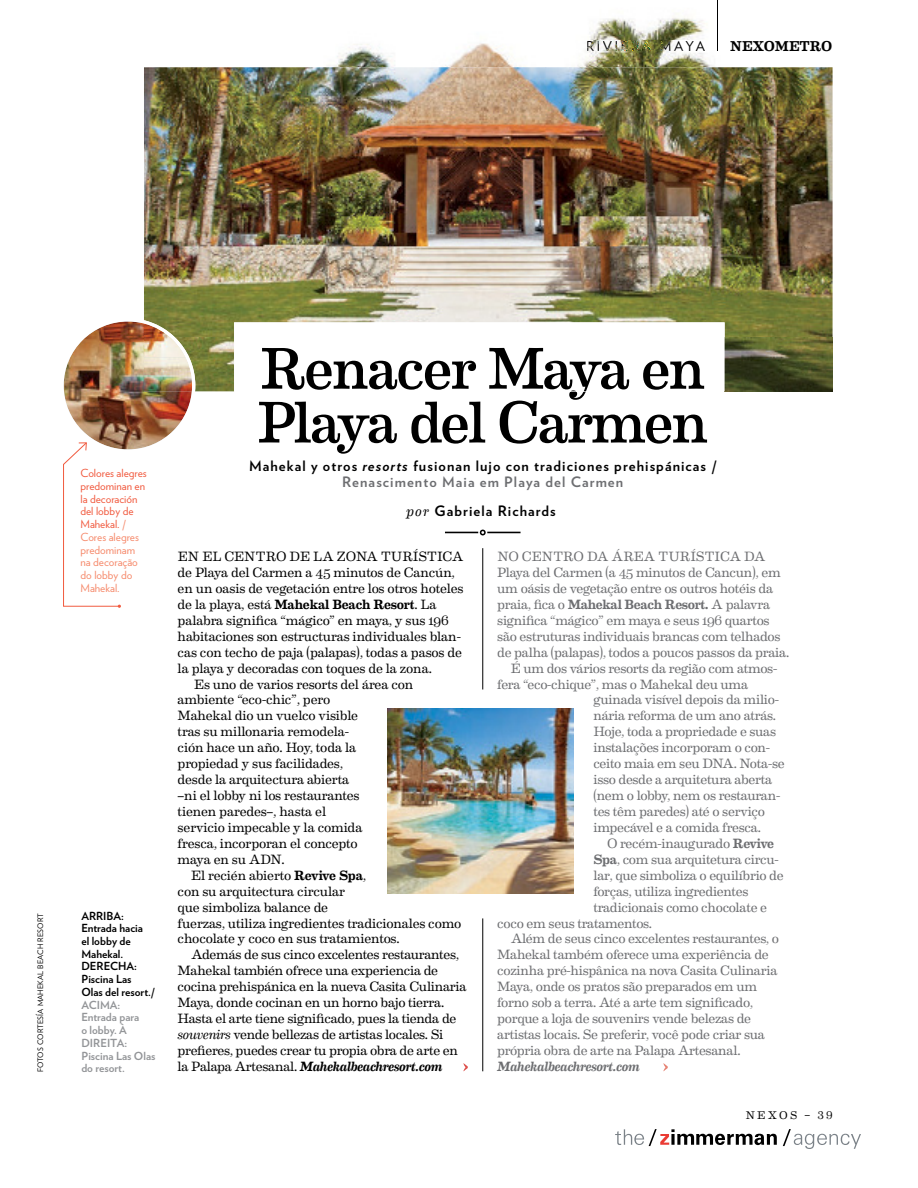
<style>
.page{position:relative;width:918px;height:1188px;background:#fff}
.page>*{position:absolute;margin:0;border:0;box-sizing:border-box;transform-origin:0 0}
.t1{font:58.95px "Eames Century Modern";letter-spacing:-.04em;color:#000}
.t2{font:700 14.4px/15.9px "Verlag";letter-spacing:.075em;color:#000;text-align:center}
.t3{font:500 14.4px "Eames Century Modern";letter-spacing:-.005em;color:#000}
.t4{font:13.5px "Eames Century Modern";letter-spacing:-.025em;color:#6d6e71}
.t5{font:13.5px "Eames Century Modern";letter-spacing:-.02em;color:#000}
.t6{font:italic 500 13.5px "Eames Century Modern";letter-spacing:-.035em;color:#000}
.t7{font:500 13.5px "Eames Century Modern";letter-spacing:-.015em;color:#000}
.t8{font:13.5px "Eames Century Modern";color:#000}
.t9{font:13.5px "Eames Century Modern";letter-spacing:-.005em;color:#6d6e71}
.t10{font:italic 500 13.5px "Eames Century Modern";letter-spacing:-.035em;color:#6d6e71}
.t11{font:13.5px "Verlag";letter-spacing:.2em;color:#000}
.t12{font:11.1px/12.8px "Verlag";color:#f15b40}
.t13{font:700 11.1px/12.8px "Verlag";color:#000}
.t14{font:700 11.1px/12.8px "Verlag";color:#939598}
.t15{font:11.1px "Eames Century Modern";letter-spacing:.2em;color:#000}
.t16{font:7.65px "Verlag";letter-spacing:.02em;color:#000}
.s1{color:#626b30}
.s2{color:#a7b637}
.s3{color:#303612}
.s4{color:#f68b6d}
.s5{font-style:italic}
.s6{color:#6d6e71}
.s7{font-family:"Eames Century Modern";font-weight:400;font-style:italic}
.s8{font-weight:400}
.s9{font-weight:500}
.s10{font-weight:400;font-style:normal}
.s11{font-weight:700}
</style>
<div class="page">
<svg style="left:615px;top:1129px;width:162px;height:17px"></svg>
<svg style="left:783px;top:1129px;width:78px;height:20px"></svg>
<hr style="left:483px;top:548px;width:1px;height:141px;background:#000">
<hr style="left:483px;top:918px;width:1px;height:153px;background:#000">
<svg style="left:463px;top:1063px;width:5px;height:8px"></svg>
<svg style="left:663px;top:1063px;width:5px;height:8px"></svg>
<img style="left:388px;top:708px;width:186px;height:186px">
<img style="left:63px;top:321px;width:129px;height:287px">
<hr style="left:487px;top:532px;width:34px;height:1px;background:#000">
<hr style="left:445px;top:532px;width:33px;height:1px;background:#000">
<svg style="left:480px;top:530px;width:6px;height:5px"></svg>
<img style="left:328px;top:17px;width:387px;height:50px">
<img style="left:725px;top:391px;width:51px;height:1px">
<img style="left:587px;top:41px;width:118px;height:10px">
<img style="left:144px;top:67px;width:689px;height:270px">
<img style="left:195px;top:337px;width:39px;height:54px">
<img style="left:725px;top:337px;width:108px;height:54px">
<img style="left:717px;top:0;width:1px;height:51px">
<img style="left:144px;top:320px;width:51px;height:71px">
<img style="left:234px;top:322px;width:491px;height:69px">
<img style="left:262px;top:348px;width:444px;height:43px">
<img style="left:262px;top:348px;width:442px;height:42px">
<p class="t11" style="left:586px;top:36px;width:120px">RIVI<span class="s1">E</span><span class="s2">R</span>A <span class="s3">M</span>AYA</p>
<p class="t3" style="left:730px;top:35px;width:104px">NEXOMETRO</p>
<p class="t16" style="left:35px;top:1072px;width:161px;rotate:-90deg">FOTOS CORTESÍA MAHEKAL BEACH RESORT</p>
<p class="t12" style="left:80px;top:466px;width:68px">Colores alegres predominan en la decoración del lobby de<br>Mahekal. <span class="s4">/<br>Cores alegres predominam na decoração do lobby do<br>Mahekal.</span></p>
<p class="t13" style="left:81px;top:909px;width:75px">ARRIBA:<br>Entrada hacia<br>el lobby de<br>Mahekal.<br>DERECHA:<br>Piscina Las<br>Olas del resort./</p>
<p class="t14" style="left:81px;top:998px;width:76px">ACIMA:<br>Entrada para<br>o lobby. À<br>DIREITA:<br>Piscina Las Olas do resort.</p>
<h1 class="t1" style="left:257px;top:378px;width:453px">Playa del Carmen</h1>
<p class="t2" style="left:249px;top:457px;width:469px">Mahekal y otros <span class="s5">resorts</span> fusionan lujo con tradiciones prehispánicas /<br><span class="s6">Renascimento Maia em Playa del Carmen</span></p>
<p class="t2" style="left:406px;top:502px;width:151px"><span class="s7">por</span> Gabriela Richards</p>
<p class="t8" style="left:178px;top:546px;width:287px">EN EL CENTRO DE LA ZONA TURÍSTICA</p>
<p class="t5" style="left:178px;top:562px;width:279px">de Playa del Carmen a 45 minutos de Cancún,</p>
<p class="t5" style="left:178px;top:578px;width:287px">en un oasis de vegetación entre los otros hoteles</p>
<p class="t7" style="left:178px;top:594px;width:261px"><span class="s8">de la playa, está</span> Mahekal Beach Resort<span class="s8">. La</span></p>
<p class="t5" style="left:178px;top:610px;width:273px">palabra significa “mágico” en maya, y sus 196</p>
<p class="t5" style="left:178px;top:626px;width:285px">habitaciones son estructuras individuales blan-</p>
<p class="t5" style="left:178px;top:642px;width:286px">cas con techo de paja (palapas), todas a pasos de</p>
<p class="t5" style="left:178px;top:658px;width:256px">la playa y decoradas con toques de la zona.</p>
<p class="t5" style="left:194px;top:674px;width:221px">Es uno de varios resorts del área con</p>
<p class="t5" style="left:178px;top:690px;width:154px">ambiente “eco-chic”, pero</p>
<p class="t5" style="left:178px;top:706px;width:182px">Mahekal dio un vuelco visible</p>
<p class="t5" style="left:178px;top:722px;width:173px">tras su millonaria remodela-</p>
<p class="t5" style="left:178px;top:738px;width:180px">ción hace un año. Hoy, toda la</p>
<p class="t5" style="left:178px;top:753px;width:167px">propiedad y sus facilidades,</p>
<p class="t5" style="left:178px;top:769px;width:173px">desde la arquitectura abierta</p>
<p class="t5" style="left:178px;top:785px;width:184px">–ni el lobby ni los restaurantes</p>
<p class="t5" style="left:178px;top:801px;width:150px">tienen paredes–, hasta el</p>
<p class="t5" style="left:178px;top:817px;width:186px">servicio impecable y la comida</p>
<p class="t5" style="left:178px;top:833px;width:182px">fresca, incorporan el concepto</p>
<p class="t5" style="left:178px;top:849px;width:108px">maya en su ADN.</p>
<p class="t5" style="left:191px;top:865px;width:176px">El recién abierto <span class="s9">Revive Spa</span>,</p>
<p class="t5" style="left:178px;top:881px;width:169px">con su arquitectura circular</p>
<p class="t5" style="left:178px;top:897px;width:152px">que simboliza balance de</p>
<p class="t5" style="left:178px;top:913px;width:285px">fuerzas, utiliza ingredientes tradicionales como</p>
<p class="t5" style="left:178px;top:929px;width:224px">chocolate y coco en sus tratamientos.</p>
<p class="t5" style="left:191px;top:945px;width:269px">Además de sus cinco excelentes restaurantes,</p>
<p class="t5" style="left:178px;top:961px;width:262px">Mahekal también ofrece una experiencia de</p>
<p class="t5" style="left:178px;top:977px;width:291px">cocina prehispánica en la nueva Casita Culinaria</p>
<p class="t5" style="left:178px;top:993px;width:268px">Maya, donde cocinan en un horno bajo tierra.</p>
<p class="t5" style="left:178px;top:1008px;width:280px">Hasta el arte tiene significado, pues la tienda de</p>
<p class="t5" style="left:178px;top:1024px;width:267px"><span class="s5">souvenirs</span> vende bellezas de artistas locales. Si</p>
<p class="t5" style="left:178px;top:1040px;width:282px">prefieres, puedes crear tu propia obra de arte en</p>
<p class="t6" style="left:178px;top:1056px;width:266px"><span class="s10">la Palapa Artesanal.</span> Mahekalbeachresort.com</p>
<p class="t9" style="left:497px;top:547px;width:270px">NO CENTRO DA ÁREA TURÍSTICA DA</p>
<p class="t4" style="left:497px;top:562px;width:285px">Playa del Carmen (a 45 minutos de Cancun), em</p>
<p class="t4" style="left:497px;top:578px;width:277px">um oásis de vegetação entre os outros hotéis da</p>
<p class="t4" style="left:497px;top:594px;width:274px">praia, fica o <span class="s9">Mahekal Beach Resort</span><span class="s11">.</span> A palavra</p>
<p class="t4" style="left:497px;top:610px;width:274px">significa “mágico” em maya e seus 196 quartos</p>
<p class="t4" style="left:497px;top:626px;width:285px">são estruturas individuais brancas com telhados</p>
<p class="t4" style="left:497px;top:642px;width:294px">de palha (palapas), todos a poucos passos da praia.</p>
<p class="t4" style="left:511px;top:658px;width:268px">É um dos vários resorts da região com atmos-</p>
<p class="t4" style="left:497px;top:674px;width:253px">fera “eco-chique”, mas o Mahekal deu uma</p>
<p class="t4" style="left:593px;top:690px;width:187px">guinada visível depois da milio-</p>
<p class="t4" style="left:593px;top:706px;width:184px">nária reforma de um ano atrás.</p>
<p class="t4" style="left:593px;top:722px;width:184px">Hoje, toda a propriedade e suas</p>
<p class="t4" style="left:593px;top:738px;width:178px">instalações incorporam o con-</p>
<p class="t4" style="left:593px;top:753px;width:193px">ceito maia em seu DNA. Nota-se</p>
<p class="t4" style="left:593px;top:769px;width:180px">isso desde a arquitetura aberta</p>
<p class="t4" style="left:593px;top:785px;width:188px">(nem o lobby, nem os restauran-</p>
<p class="t4" style="left:593px;top:801px;width:173px">tes têm paredes) até o serviço</p>
<p class="t4" style="left:593px;top:817px;width:169px">impecável e a comida fresca.</p>
<p class="t4" style="left:607px;top:833px;width:169px">O recém-inaugurado <span class="s9">Revive</span></p>
<p class="t4" style="left:593px;top:849px;width:187px"><span class="s9">Spa</span>, com sua arquitetura circu-</p>
<p class="t4" style="left:593px;top:865px;width:192px">lar, que simboliza o equilíbrio de</p>
<p class="t4" style="left:593px;top:881px;width:157px">forças, utiliza ingredientes</p>
<p class="t4" style="left:593px;top:897px;width:175px">tradicionais como chocolate e</p>
<p class="t4" style="left:497px;top:913px;width:156px">coco em seus tratamentos.</p>
<p class="t4" style="left:511px;top:929px;width:270px">Além de seus cinco excelentes restaurantes, o</p>
<p class="t4" style="left:497px;top:945px;width:273px">Mahekal também oferece uma experiência de</p>
<p class="t4" style="left:497px;top:961px;width:282px">cozinha pré-hispânica na nova Casita Culinaria</p>
<p class="t4" style="left:497px;top:977px;width:261px">Maya, onde os pratos são preparados em um</p>
<p class="t4" style="left:497px;top:993px;width:257px">forno sob a terra. Até a arte tem significado,</p>
<p class="t4" style="left:497px;top:1008px;width:255px">porque a loja de souvenirs vende belezas de</p>
<p class="t4" style="left:497px;top:1024px;width:269px">artistas locais. Se preferir, você pode criar sua</p>
<p class="t4" style="left:497px;top:1040px;width:245px">própria obra de arte na Palapa Artesanal.</p>
<p class="t10" style="left:497px;top:1056px;width:144px">Mahekalbeachresort.com</p>
<p class="t15" style="left:746px;top:1106px;width:88px">NEXOS – 39</p>
</div>
